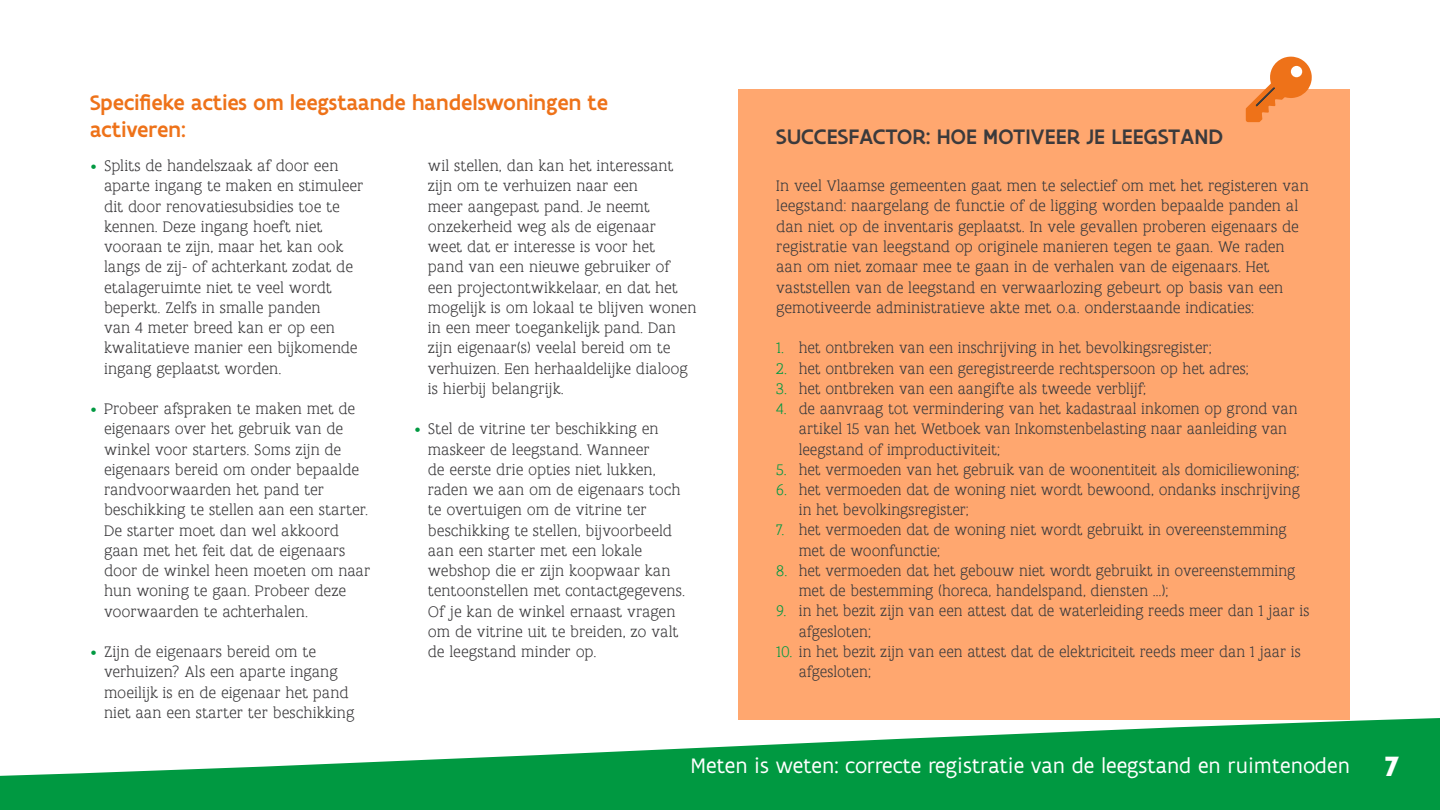
<style>
.page{position:relative;width:1440px;height:810px;background:#fff}
.page>*{position:absolute;margin:0;border:0;box-sizing:border-box;transform-origin:0 0}
.t1{font:700 30px "Flanders Art Sans";color:#fff}
.t2{font:22.5px "Flanders Art Sans";color:#fff}
.t3{font:500 22.5px/27px "Flanders Art Sans";color:#ee7219}
.t4{font:500 22.5px "Flanders Art Sans";letter-spacing:.005em;color:#3b3a3c}
.Opsomming{font:300 16.5px/20.2px "Flanders Art Serif";color:#3b3a3c}
.Opsomming_nummer{font:300 16.5px/20.2px "Flanders Art Serif";color:#3b3a3c}
.Broodtekst{font:300 16.5px/20.2px "Flanders Art Serif";color:#3b3a3c}
.s1{color:#009941}
</style>
<div class="page">
<svg style="left:0;top:718px;width:1440px;height:92px;fill:#009941"></svg>
<div style="left:739px;top:89px;width:611px;height:631px;background:#ffa76f"></div>
<svg style="left:1246px;top:57px;width:66px;height:65px"></svg>
<h4 class="t3" style="left:90px;top:90px;width:520px">Specifieke acties om leegstaande handelswoningen te activeren:</h4>
<p class="Opsomming" style="left:104px;top:156px;width:261px;text-indent:-14px"><span class="s1">•</span> Splits de handelszaak af door een aparte ingang te maken en stimuleer dit door renovatiesubsidies toe te kennen. Deze ingang hoeft niet vooraan te zijn, maar het kan ook langs de zij- of achterkant zodat de etalageruimte niet te veel wordt beperkt. Zelfs in smalle panden<br>van 4 meter breed kan er op een kwalitatieve manier een bijkomende ingang geplaatst worden.</p>
<p class="Opsomming" style="left:104px;top:399px;width:268px;text-indent:-14px"><span class="s1">•</span> Probeer afspraken te maken met de eigenaars over het gebruik van de winkel voor starters. Soms zijn de eigenaars bereid om onder bepaalde randvoorwaarden het pand ter beschikking te stellen aan een starter.<br>De starter moet dan wel akkoord gaan met het feit dat de eigenaars door de winkel heen moeten om naar hun woning te gaan. Probeer deze voorwaarden te achterhalen.</p>
<p class="Opsomming" style="left:104px;top:642px;width:252px;text-indent:-14px"><span class="s1">•</span> Zijn de eigenaars bereid om te verhuizen? Als een aparte ingang moeilijk is en de eigenaar het pand niet aan een starter ter beschikking</p>
<p class="Opsomming" style="left:428px;top:156px;width:270px">wil stellen, dan kan het interessant zijn om te verhuizen naar een<br>meer aangepast pand. Je neemt onzekerheid weg als de eigenaar<br>weet dat er interesse is voor het<br>pand van een nieuwe gebruiker of een projectontwikkelaar, en dat het mogelijk is om lokaal te blijven wonen in een meer toegankelijk pand. Dan zijn eigenaar(s) veelal bereid om te verhuizen. Een herhaaldelijke dialoog is hierbij belangrijk.</p>
<p class="Opsomming" style="left:428px;top:419px;width:259px;text-indent:-14px"><span class="s1">•</span> Stel de vitrine ter beschikking en maskeer de leegstand. Wanneer<br>de eerste drie opties niet lukken, raden we aan om de eigenaars toch te overtuigen om de vitrine ter beschikking te stellen, bijvoorbeeld aan een starter met een lokale webshop die er zijn koopwaar kan tentoonstellen met contactgegevens.<br>Of je kan de winkel ernaast vragen om de vitrine uit te breiden, zo valt de leegstand minder op.</p>
<h2 class="t4" style="left:776px;top:122px;width:448px">SUCCESFACTOR: HOE MOTIVEER JE LEEGSTAND</h2>
<p class="Broodtekst" style="left:776px;top:176px;width:534px">In veel Vlaamse gemeenten gaat men te selectief om met het registeren van leegstand: naargelang de functie of de ligging worden bepaalde panden al dan niet op de inventaris geplaatst. In vele gevallen proberen eigenaars de registratie van leegstand op originele manieren tegen te gaan. We raden aan om niet zomaar mee te gaan in de verhalen van de eigenaars. Het vaststellen van de leegstand en verwaarlozing gebeurt op basis van een gemotiveerde administratieve akte met o.a. onderstaande indicaties:</p>
<p class="Opsomming_nummer" style="left:776px;top:338px;width:437px"><span class="s1">1.</span> het ontbreken van een inschrijving in het bevolkingsregister;</p>
<p class="Opsomming_nummer" style="left:776px;top:358px;width:474px"><span class="s1">2.</span> het ontbreken van een geregistreerde rechtspersoon op het adres;</p>
<p class="Opsomming_nummer" style="left:776px;top:379px;width:371px"><span class="s1">3.</span> het ontbreken van een aangifte als tweede verblijf;</p>
<p class="Opsomming_nummer" style="left:799px;top:399px;width:500px;text-indent:-22px"><span class="s1">4.</span> de aanvraag tot vermindering van het kadastraal inkomen op grond van artikel 15 van het Wetboek van Inkomstenbelasting naar aanleiding van leegstand of improductiviteit;</p>
<p class="Opsomming_nummer" style="left:776px;top:460px;width:525px"><span class="s1">5.</span> het vermoeden van het gebruik van de woonentiteit als domiciliewoning;</p>
<p class="Opsomming_nummer" style="left:799px;top:480px;width:503px;text-indent:-22px"><span class="s1">6.</span> het vermoeden dat de woning niet wordt bewoond, ondanks inschrijving in het bevolkingsregister;</p>
<p class="Opsomming_nummer" style="left:799px;top:520px;width:489px;text-indent:-22px"><span class="s1">7.</span> het vermoeden dat de woning niet wordt gebruikt in overeenstemming met de woonfunctie;</p>
<p class="Opsomming_nummer" style="left:799px;top:561px;width:498px;text-indent:-22px"><span class="s1">8.</span> het vermoeden dat het gebouw niet wordt gebruikt in overeenstemming met de bestemming (horeca, handelspand, diensten …);</p>
<p class="Opsomming_nummer" style="left:799px;top:601px;width:512px;text-indent:-22px"><span class="s1">9.</span> in het bezit zijn van een attest dat de waterleiding reeds meer dan 1 jaar is afgesloten;</p>
<p class="Opsomming_nummer" style="left:799px;top:642px;width:504px;text-indent:-22px"><span class="s1">10.</span> in het bezit zijn van een attest dat de elektriciteit reeds meer dan 1 jaar is afgesloten;</p>
<h2 class="t2" style="left:691px;top:752px;width:661px">Meten is weten: correcte registratie van de leegstand en ruimtenoden</h2>
<h1 class="t1" style="left:1385px;top:747px;width:16px">7</h1>
</div>
